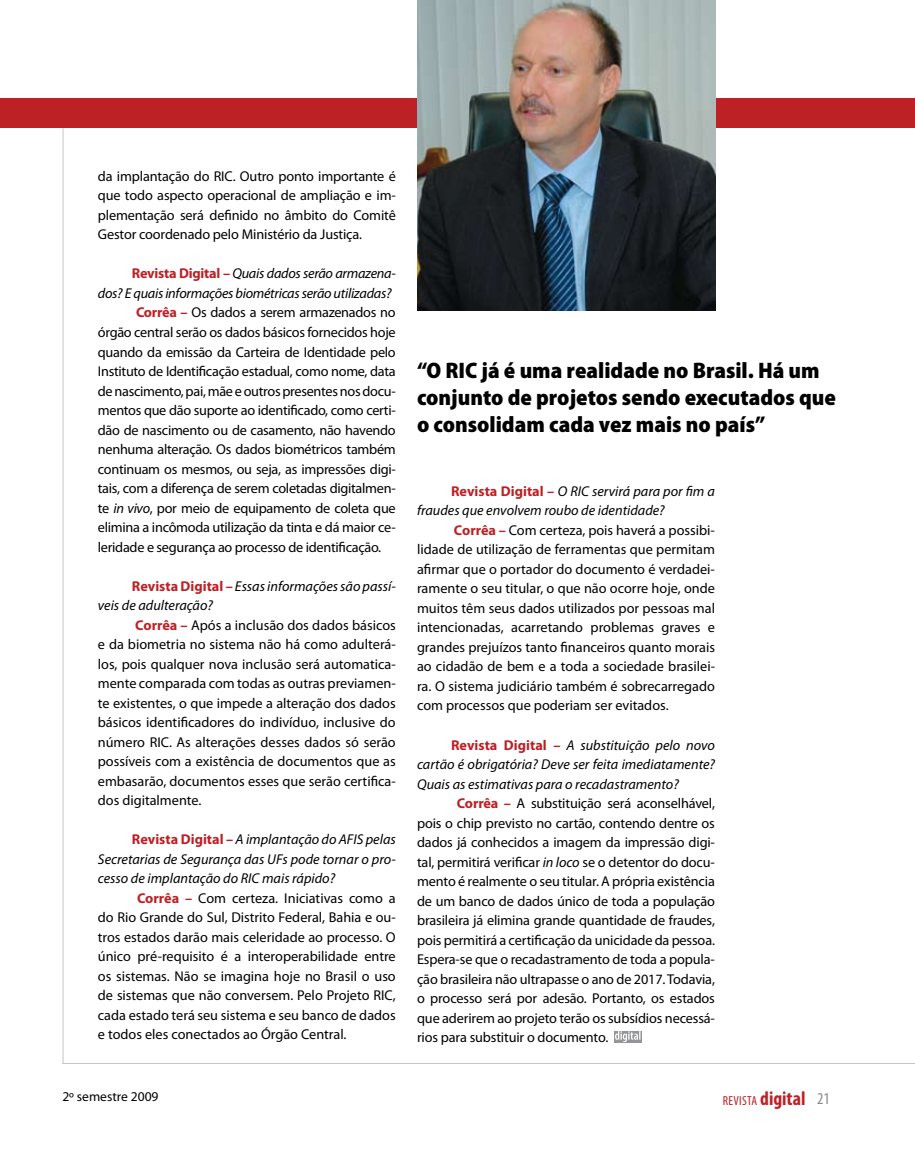
<style>
.page{position:relative;width:915px;height:1149px;background:#fff}
.page>*{position:absolute;margin:0;border:0;box-sizing:border-box;transform-origin:0 0}
.t1{font:900 semi-condensed 22.5px/27px "Myriad Pro";color:#000}
.t2{font:14.25px/19.5px "Myriad Pro";letter-spacing:-.02em;color:#000;text-align:justify}
.t3{font:italic 14.25px/19.5px "Myriad Pro";color:#000}
.t4{font:italic 14.25px "Myriad Pro";letter-spacing:-.02em;color:#000}
.t5{font:13.5px "Myriad Pro";color:#000}
.t6{font:condensed 13.05px "Myriad Pro";letter-spacing:.02em;color:#bd2025}
.s1{font-weight:700;font-style:normal;color:#bd2025}
.s2{font-weight:700;color:#bd2025}
.s3{font-style:italic}
.s4{font-weight:700;font-size:19.65px}
.s5{font-size:16.5px;color:#888a8c}
</style>
<div class="page">
<hr style="left:62px;top:1062px;width:852px;height:1px;background:#c3c6c9">
<hr style="left:63px;top:121px;width:1px;height:942px;background:#c3c6c9">
<div style="left:0;top:98px;width:914px;height:30px;background:#bd2025"></div>
<svg style="left:614px;top:1031px;width:27px;height:11px"></svg>
<svg style="left:614px;top:1031px;width:26px;height:10px"></svg>
<img style="left:417px;top:0;width:297px;height:310px">
<p class="t2" style="left:98px;top:166px;width:299px">da implantação do RIC. Outro ponto importante é que todo aspecto operacional de ampliação e im&shy;plementação será definido no âmbito do Comitê Gestor coordenado pelo Ministério da Justiça.</p>
<p class="t4" style="left:132px;top:265px;width:265px"><span class="s1">Revista Digital –</span> Quais dados serão armazena-</p>
<p class="t4" style="left:98px;top:284px;width:295px">dos? E quais informações biométricas serão utilizadas?</p>
<p class="t2" style="left:136px;top:302px;width:261px"><span class="s2">Corrêa –</span> Os dados a serem armazenados no</p>
<p class="t2" style="left:98px;top:322px;width:299px">órgão central serão os dados básicos fornecidos hoje</p>
<p class="t2" style="left:98px;top:341px;width:299px">quando da emissão da Carteira de Identidade pelo</p>
<p class="t2" style="left:98px;top:361px;width:299px">Instituto de Identificação estadual, como nome, data</p>
<p class="t2" style="left:98px;top:380px;width:299px">de nascimento, pai, mãe e outros presentes nos docu-</p>
<p class="t2" style="left:98px;top:400px;width:299px">mentos que dão suporte ao identificado, como certi-</p>
<p class="t2" style="left:98px;top:419px;width:299px">dão de nascimento ou de casamento, não havendo</p>
<p class="t2" style="left:98px;top:439px;width:299px">nenhuma alteração. Os dados biométricos também</p>
<p class="t2" style="left:98px;top:458px;width:299px">continuam os mesmos, ou seja, as impressões digi-</p>
<p class="t2" style="left:98px;top:478px;width:299px">tais, com a diferença de serem coletadas digitalmen-</p>
<p class="t2" style="left:98px;top:497px;width:299px">te <span class="s3">in vivo</span>, por meio de equipamento de coleta que</p>
<p class="t2" style="left:98px;top:517px;width:299px">elimina a incômoda utilização da tinta e dá maior ce-</p>
<p class="t2" style="left:98px;top:536px;width:285px">leridade e segurança ao processo de identificação.</p>
<p class="t3" style="left:98px;top:575px;width:299px;text-indent:34px"><span class="s1">Revista Digital –</span> Essas informações são passí&shy;veis de adulteração?</p>
<p class="t2" style="left:98px;top:614px;width:299px;text-indent:37px"><span class="s2">Corrêa –</span> Após a inclusão dos dados básicos e da biometria no sistema não há como adulterá&shy;los, pois qualquer nova inclusão será automatica&shy;mente comparada com todas as outras previamen&shy;te existentes, o que impede a alteração dos dados básicos identificadores do indivíduo, inclusive do número RIC. As alterações desses dados só serão possíveis com a existência de documentos que as embasarão, documentos esses que serão certifica&shy;dos digitalmente.</p>
<p class="t3" style="left:98px;top:829px;width:299px;text-align:justify;text-indent:34px"><span class="s1">Revista Digital –</span> A implantação do AFIS pelas Secretarias de Segurança das UFs pode tornar o pro&shy;cesso de implantação do RIC mais rápido?</p>
<p class="t2" style="left:98px;top:887px;width:299px;text-indent:39px"><span class="s2">Corrêa –</span> Com certeza. Iniciativas como a do Rio Grande do Sul, Distrito Federal, Bahia e ou&shy;tros estados darão mais celeridade ao processo. O único pré-requisito é a interoperabilidade entre os sistemas. Não se imagina hoje no Brasil o uso de sistemas que não conversem. Pelo Projeto RIC, cada estado terá seu sistema e seu banco de dados e todos eles conectados ao Órgão Central.</p>
<h1 class="t1" style="left:417px;top:357px;width:420px">“O RIC já é uma realidade no Brasil. Há um conjunto de projetos sendo executados que o consolidam cada vez mais no país”</h1>
<p class="t3" style="left:417px;top:481px;width:299px;text-indent:34px"><span class="s1">Revista Digital –</span> O RIC servirá para por fim a fraudes que envolvem roubo de identidade?</p>
<p class="t2" style="left:417px;top:520px;width:299px;text-indent:37px"><span class="s2">Corrêa –</span> Com certeza, pois haverá a possibi&shy;lidade de utilização de ferramentas que permitam afirmar que o portador do documento é verdadei&shy;ramente o seu titular, o que não ocorre hoje, onde muitos têm seus dados utilizados por pessoas mal intencionadas, acarretando problemas graves e grandes prejuízos tanto financeiros quanto morais ao cidadão de bem e a toda a sociedade brasilei&shy;ra. O sistema judiciário também é sobrecarregado com processos que poderiam ser evitados.</p>
<p class="t3" style="left:417px;top:734px;width:299px;text-align:justify;text-indent:34px"><span class="s1">Revista Digital –</span> A substituição pelo novo cartão é obrigatória? Deve ser feita imediatamente?<br>Quais as estimativas para o recadastramento?</p>
<p class="t2" style="left:417px;top:793px;width:299px;text-indent:40px"><span class="s2">Corrêa –</span> A substituição será aconselhável, pois o chip previsto no cartão, contendo dentre os dados já conhecidos a imagem da impressão digi&shy;tal, permitirá verificar <span class="s3">in loco</span> se o detentor do docu&shy;mento é realmente o seu titular. A própria existência de um banco de dados único de toda a população brasileira já elimina grande quantidade de fraudes, pois permitirá a certificação da unicidade da pessoa.<br>Espera-se que o recadastramento de toda a popula&shy;ção brasileira não ultrapasse o ano de 2017. Todavia, o processo será por adesão. Portanto, os estados que aderirem ao projeto terão os subsídios necessá&shy;rios para substituir o documento.</p>
<p class="t5" style="left:62px;top:1087px;width:98px">2º semestre 2009</p>
<p class="t6" style="left:722px;top:1092px;width:109px">REVISTA <span class="s4">digital</span> <span class="s5">21</span></p>
</div>
